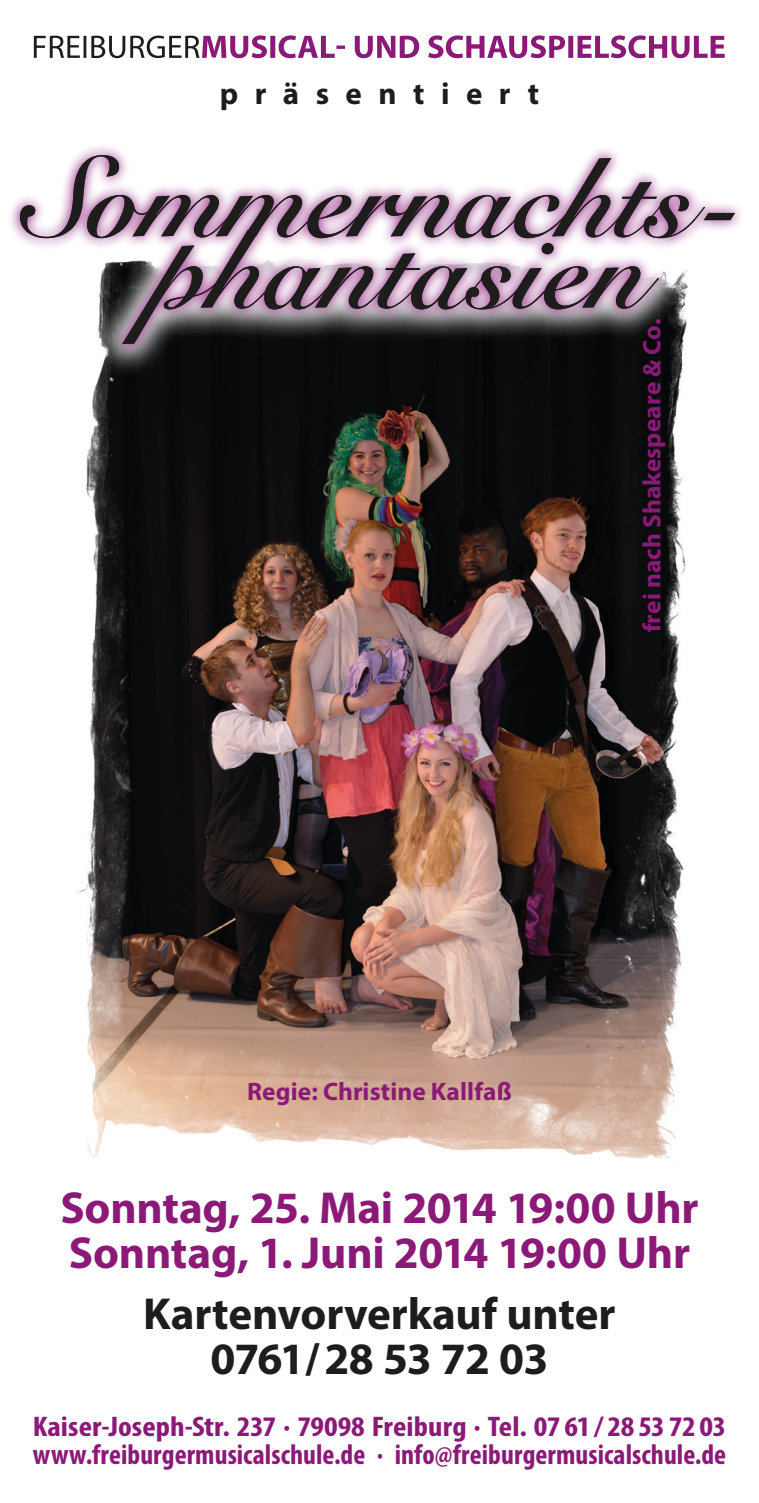
<style>
.page{position:relative;width:759px;height:1503px;background:#fff}
.page>*{position:absolute;margin:0;border:0;box-sizing:border-box;transform-origin:0 0}
.t1{font:700 112.5px "Snell Roundhand";letter-spacing:.01em;color:#1d1d1b}
.t2{font:700 45px/45px "Myriad Pro";letter-spacing:-.005em;color:#8b1978}
.t3{font:700 45px/45px "Myriad Pro";letter-spacing:-.005em;color:#1d1d1b;text-align:center}
.t4{font:700 31px "Myriad Pro";letter-spacing:.53em;color:#1d1d1b}
.t5{font:700 condensed 28.5px "Myriad Pro";letter-spacing:.005em;color:#8b1978}
.t6{font:700 condensed 28.5px "Myriad Pro";letter-spacing:.005em;color:#8b1978;scale:1.12 1}
.t7{font:700 25.25px "Myriad Pro";letter-spacing:.005em;color:#8b1978}
</style>
<div class="page">
<svg style="left:34px;top:35px;width:690px;height:23px"></svg>
<img style="left:76px;top:378px;width:610px;height:781px">
<svg style="left:98px;top:357px;width:585px;height:21px;background:#0e0f10"></svg>
<div style="left:8px;top:143px;width:738px;height:214px;background:#8b1978;opacity:.9"></div>
<p class="t4" style="left:220px;top:73px;width:320px">präsentiert</p>
<p class="t1" style="left:26px;top:119px;width:717px">Sommernachts-</p>
<p class="t1" style="left:154px;top:190px;width:493px">phantasien</p>
<p class="t7" style="left:635px;top:632px;width:315px;rotate:-90deg">frei nach Shakespeare &amp; Co.</p>
<p class="t7" style="left:247px;top:1075px;width:266px">Regie: Christine Kallfaß</p>
<p class="t2" style="left:60px;top:1184px;width:639px">Sonntag, 25. Mai 2014 19:00 Uhr<br>Sonntag, 1. Juni 2014 19:00 Uhr</p>
<p class="t3" style="left:143px;top:1290px;width:474px">Kartenvorverkauf unter<br>0761 / 28 53 72 03</p>
<p class="t6" style="left:33px;top:1408px;width:620px">Kaiser-Joseph-Str. 237 · 79098 Freiburg · Tel. 07 61 / 28 53 72 03</p>
<p class="t5" style="left:33px;top:1436px;width:694px">www.freiburgermusicalschule.de · info@freiburgermusicalschule.de</p>
</div>
